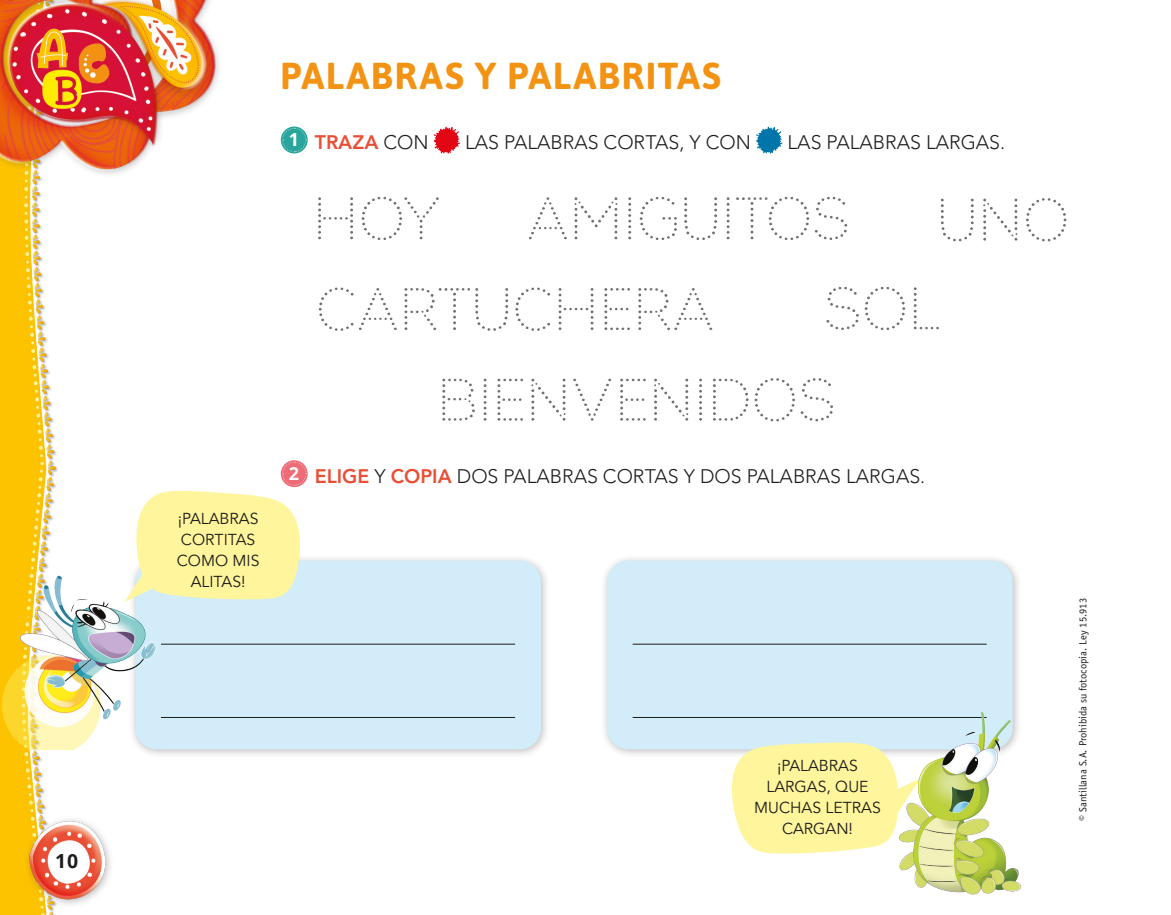
<style>
.page{position:relative;width:1171px;height:915px;background:#fff}
.page>*{position:absolute;margin:0;border:0;box-sizing:border-box;transform-origin:0 0}
.t1{font:300 60px "Punto";color:#70706f}
._03-TIT__LENGUA{font:700 37.5px "Asap";letter-spacing:.035em;color:#f39313}
._10-CONSIGNA{font:300 19.5px "Avenir LT Std";color:#1d1d1b}
._10-CONSIGNA-2{font:800 19.5px "Avenir LT Std";color:#e94f35}
.t2{font:700 19.5px "Open Sans";color:#1d1d1b}
.t3{font:700 18px "Open Sans";color:#fff}
._14-GLOBO{font:15.75px/21px "Avenir LT Std";color:#1d1d1b;text-align:center}
.t4{font:10.5px "Officina Sans Std";color:#1d1d1b}
.s1{font-weight:300;color:#1d1d1b}
.s2{font-weight:800;color:#e94f35}
</style>
<div class="page">
<img style="left:0;top:209px;width:58px;height:706px">
<img style="left:16px;top:795px;width:95px;height:119px">
<img style="left:0;top:0;width:219px;height:209px">
<div style="left:129px;top:554px;width:421px;height:205px;background:#1d1d1b;opacity:.3"></div>
<div style="left:135px;top:561px;width:406px;height:188px;background:#d2ecf9;border-radius:21px"></div>
<hr style="left:161px;top:644px;width:354px;height:1px;background:#1d1d1b">
<hr style="left:161px;top:717px;width:354px;height:1px;background:#1d1d1b">
<div style="left:600px;top:554px;width:422px;height:205px;background:#1d1d1b;opacity:.3"></div>
<div style="left:607px;top:561px;width:405px;height:188px;background:#d2ecf9;border-radius:21px"></div>
<hr style="left:632px;top:644px;width:354px;height:1px;background:#1d1d1b">
<hr style="left:632px;top:717px;width:354px;height:1px;background:#1d1d1b">
<svg style="left:728px;top:742px;width:133px;height:112px;background:#fdf5a6"></svg>
<img style="left:0;top:569px;width:165px;height:180px">
<svg style="left:281px;top:127px;width:26px;height:26px"></svg>
<svg style="left:433px;top:127px;width:27px;height:27px"></svg>
<svg style="left:756px;top:127px;width:26px;height:27px"></svg>
<svg style="left:281px;top:460px;width:27px;height:27px"></svg>
<svg style="left:125px;top:461px;width:182px;height:141px"></svg>
<img style="left:861px;top:685px;width:161px;height:210px">
<p class="t2" style="left:55px;top:847px;width:25px">10</p>
<p class="_14-GLOBO" style="left:178px;top:508px;width:82px;text-align:left">¡PALABRAS<br>CORTITAS</p>
<p class="_14-GLOBO" style="left:177px;top:550px;width:84px">COMO MIS<br>ALITAS!</p>
<p class="_03-TIT__LENGUA" style="left:280px;top:54px;width:442px">PALABRAS Y PALABRITAS</p>
<p class="t3" style="left:289px;top:127px;width:12px">1</p>
<p class="_10-CONSIGNA-2" style="left:315px;top:131px;width:115px">TRAZA <span class="s1">CON</span></p>
<p class="_10-CONSIGNA" style="left:465px;top:131px;width:287px">LAS PALABRAS CORTAS, Y CON</p>
<p class="_10-CONSIGNA" style="left:787px;top:131px;width:219px">LAS PALABRAS LARGAS.</p>
<p class="t1" style="left:312px;top:185px;width:129px">HOY</p>
<p class="t1" style="left:936px;top:186px;width:134px">UNO</p>
<p class="t1" style="left:526px;top:185px;width:325px">AMIGUITOS</p>
<p class="t1" style="left:315px;top:276px;width:400px">CARTUCHERA</p>
<p class="t1" style="left:823px;top:275px;width:118px">SOL</p>
<p class="t1" style="left:437px;top:366px;width:400px">BIENVENIDOS</p>
<p class="t3" style="left:289px;top:461px;width:12px">2</p>
<p class="_10-CONSIGNA" style="left:315px;top:464px;width:612px"><span class="s2">ELIGE</span> Y <span class="s2">COPIA</span> DOS PALABRAS CORTAS Y DOS PALABRAS LARGAS.</p>
<p class="_14-GLOBO" style="left:766px;top:755px;width:103px">¡PALABRAS<br>LARGAS, QUE</p>
<p class="_14-GLOBO" style="left:754px;top:797px;width:128px">MUCHAS LETRAS<br>CARGAN!</p>
<p class="t4" style="left:1076px;top:820px;width:224px;rotate:-90deg">© Santillana S.A. Prohibida su fotocopia. Ley 15.913</p>
</div>
